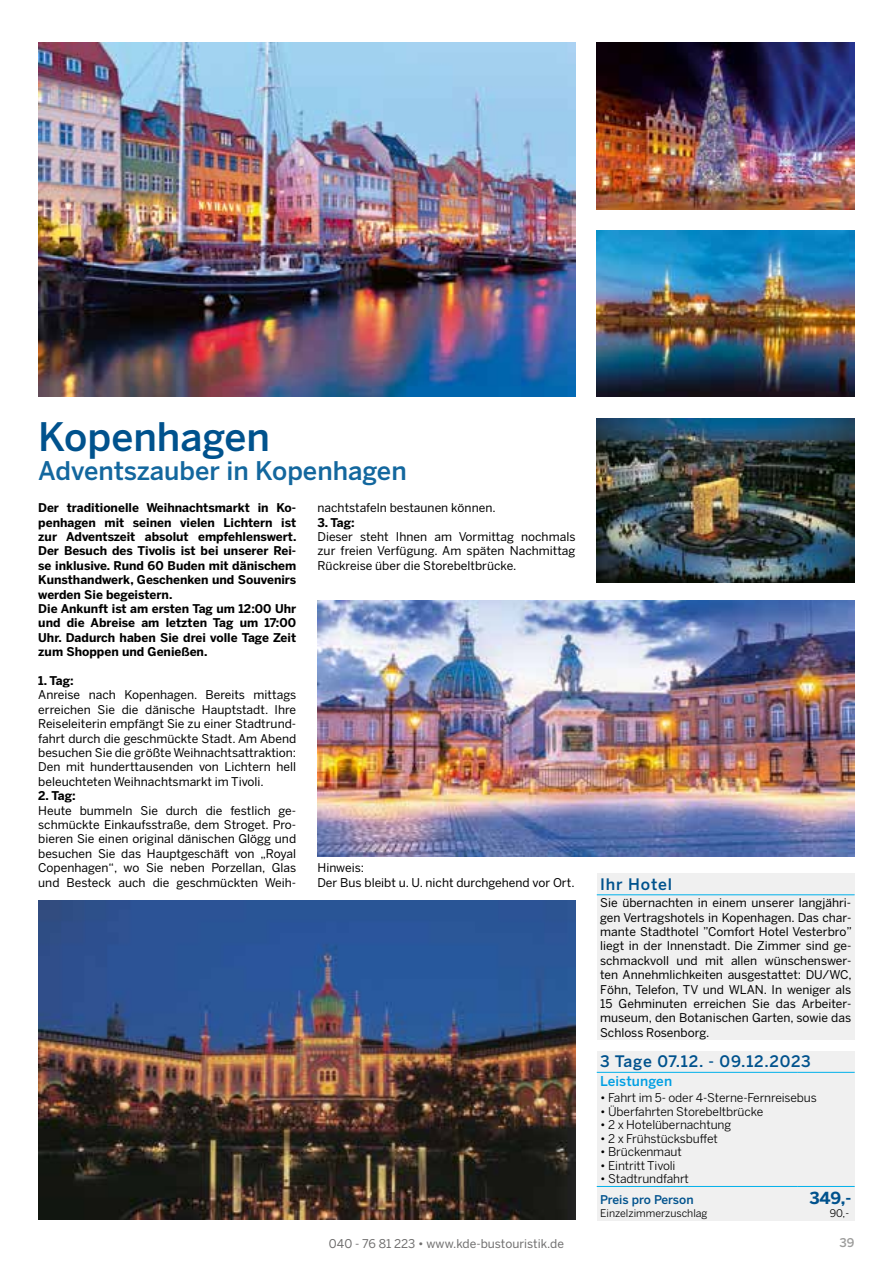
<style>
.page{position:relative;width:893px;height:1263px;background:#fff}
.page>*{position:absolute;margin:0;border:0;box-sizing:border-box;transform-origin:0 0}
.t1{font:500 39px "Benton Sans";color:#00528d}
.t2{font:500 25.5px "Benton Sans";color:#13679e}
.t3{font:700 16.5px "Benton Sans";color:#00528d}
.t4{font:500 15.75px "Benton Sans";letter-spacing:.05em;color:#00528d}
.t5{font:500 13.5px "Benton Sans";letter-spacing:.01em;color:#009fe3}
.t6{font:12px/14.4px "Benton Sans";color:#000;text-align:justify}
.t7{font:700 12px/14.4px "Benton Sans";color:#000}
.t8{font:12px "Benton Sans";letter-spacing:-.01em;color:#000}
.t9{font:12px "Benton Sans";color:#706f6f}
.t10{font:500 12px "Benton Sans";letter-spacing:-.005em;color:#00528d}
.t11{font:500 12px "Benton Sans";color:#9d9d9c}
.t12{font:10.5px "Benton Sans";color:#000}
</style>
<div class="page">
<div style="left:597px;top:1051px;width:258px;height:169px;background:#f0f0f0"></div>
<hr style="left:597px;top:1072px;width:201px;height:1px;background:#00b1eb">
<hr style="left:798px;top:1072px;width:57px;height:1px;background:#00b1eb">
<hr style="left:597px;top:1186px;width:201px;height:1px;background:#00b1eb">
<hr style="left:798px;top:1186px;width:57px;height:1px;background:#00b1eb">
<div style="left:597px;top:873px;width:258px;height:167px;background:#f0f0f0"></div>
<hr style="left:597px;top:894px;width:258px;height:1px;background:#00b1eb">
<img style="left:38px;top:43px;width:537px;height:354px">
<img style="left:597px;top:43px;width:257px;height:166px">
<img style="left:597px;top:230px;width:257px;height:167px">
<img style="left:597px;top:418px;width:258px;height:165px">
<img style="left:38px;top:900px;width:537px;height:319px">
<img style="left:317px;top:601px;width:537px;height:255px">
<h1 class="t1" style="left:38px;top:414px;width:233px">Kopenhagen</h1>
<h2 class="t2" style="left:38px;top:456px;width:370px">Adventszauber in Kopenhagen</h2>
<p class="t7" style="left:38px;top:500px;width:260px">Der traditionelle Weihnachtsmarkt in Ko&shy;penhagen mit seinen vielen Lichtern ist zur Adventszeit absolut empfehlenswert.<br>Der Besuch des Tivolis ist bei unserer Rei&shy;se inklusive. Rund 60 Buden mit dänischem Kunsthandwerk, Geschenken und Souvenirs werden Sie begeistern.<br>Die Ankunft ist am ersten Tag um 12:00 Uhr und die Abreise am letzten Tag um 17:00<br>Uhr. Dadurch haben Sie drei volle Tage Zeit zum Shoppen und Genießen.</p>
<p class="t7" style="left:38px;top:673px;width:37px">1. Tag:</p>
<p class="t6" style="left:38px;top:688px;width:259px">Anreise nach Kopenhagen. Bereits mittags erreichen Sie die dänische Hauptstadt. Ihre Reiseleiterin empfängt Sie zu einer Stadtrund&shy;fahrt durch die geschmückte Stadt. Am Abend besuchen Sie die größte Weihnachtsattraktion:<br>Den mit hunderttausenden von Lichtern hell beleuchteten Weihnachtsmarkt im Tivoli.</p>
<p class="t7" style="left:38px;top:788px;width:39px">2. Tag:</p>
<p class="t6" style="left:38px;top:803px;width:259px">Heute bummeln Sie durch die festlich ge&shy;schmückte Einkaufsstraße, dem Stroget. Pro&shy;bieren Sie einen original dänischen Glögg und besuchen Sie das Hauptgeschäft von „Royal Copenhagen“, wo Sie neben Porzellan, Glas und Besteck auch die geschmückten Weih-</p>
<p class="t6" style="left:317px;top:500px;width:180px">nachtstafeln bestaunen können.</p>
<p class="t7" style="left:317px;top:515px;width:39px">3. Tag:</p>
<p class="t6" style="left:317px;top:529px;width:259px">Dieser steht Ihnen am Vormittag nochmals zur freien Verfügung. Am späten Nachmittag Rückreise über die Storebeltbrücke.</p>
<p class="t6" style="left:317px;top:860px;width:259px">Hinweis:<br>Der Bus bleibt u. U. nicht durchgehend vor Ort.</p>
<p class="t9" style="left:329px;top:1236px;width:236px">040 - 76 81 223 • www.kde-bustouristik.de</p>
<h3 class="t4" style="left:600px;top:875px;width:73px">Ihr Hotel</h3>
<p class="t6" style="left:600px;top:895px;width:253px">Sie übernachten in einem unserer langjähri&shy;gen Vertragshotels in Kopenhagen. Das char&shy;mante Stadthotel ”Comfort Hotel Vesterbro” liegt in der Innenstadt. Die Zimmer sind ge&shy;schmackvoll und mit allen wünschenswer&shy;ten Annehmlichkeiten ausgestattet: DU/WC, Föhn, Telefon, TV und WLAN. In weniger als 15 Gehminuten erreichen Sie das Arbeiter&shy;museum, den Botanischen Garten, sowie das Schloss Rosenborg.</p>
<h3 class="t4" style="left:600px;top:1052px;width:212px">3 Tage 07.12. - 09.12.2023</h3>
<p class="t5" style="left:600px;top:1073px;width:74px">Leistungen</p>
<p class="t8" style="left:600px;top:1090px;width:218px">• Fahrt im 5- oder 4-Sterne-Fernreisebus</p>
<p class="t8" style="left:600px;top:1104px;width:165px">• Überfahrten Storebeltbrücke</p>
<p class="t8" style="left:600px;top:1117px;width:132px">• 2 x Hotelübernachtung</p>
<p class="t8" style="left:600px;top:1131px;width:119px">• 2 x Frühstücksbuffet</p>
<p class="t8" style="left:600px;top:1144px;width:83px">• Brückenmaut</p>
<p class="t8" style="left:600px;top:1158px;width:77px">• Eintritt Tivoli</p>
<p class="t8" style="left:600px;top:1171px;width:90px">• Stadtrundfahrt</p>
<p class="t10" style="left:600px;top:1192px;width:95px">Preis pro Person</p>
<h3 class="t3" style="left:809px;top:1188px;width:43px">349,-</h3>
<p class="t12" style="left:600px;top:1207px;width:109px">Einzelzimmerzuschlag</p>
<p class="t12" style="left:830px;top:1207px;width:21px">90,-</p>
<p class="t11" style="left:839px;top:1236px;width:17px">39</p>
</div>
